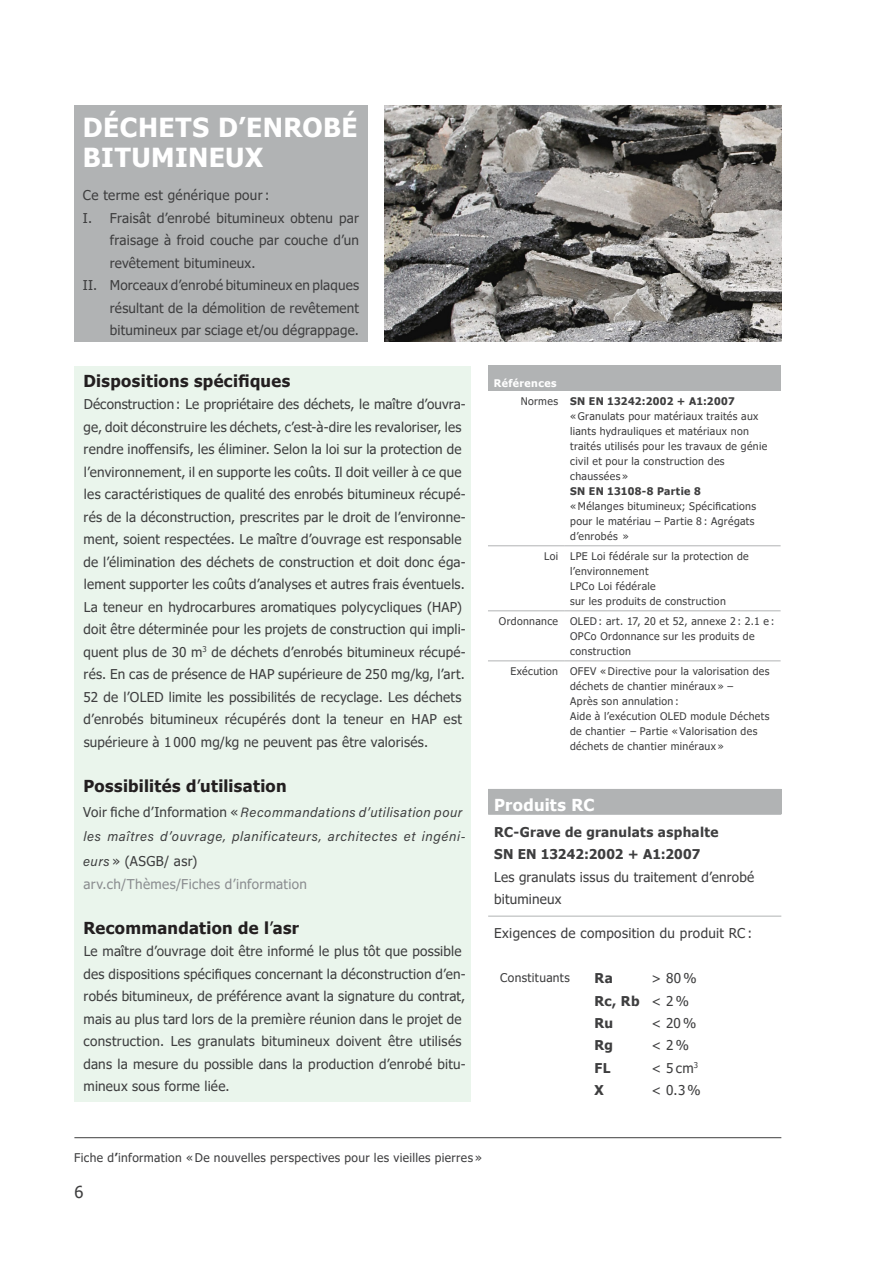
<style>
.page{position:relative;width:893px;height:1263px;background:#fff}
.page>*{position:absolute;margin:0;border:0;box-sizing:border-box;transform-origin:0 0}
.Profiltitel{font:700 26.25px/30px "Tahoma";letter-spacing:.015em;color:#fff}
.Tabellenschrift_Titel_schwarz{font:700 16.5px "Tahoma";letter-spacing:.02em;color:#231f20}
.Tabellenschrift_Titel{font:700 16.5px "Tahoma";letter-spacing:.015em;color:#fff}
.t1{font:16.5px "Tahoma";color:#3e3e3f}
.Tabellenschrift{font:13.5px/22.5px "Tahoma";letter-spacing:.015em;color:#3e3e3f}
.Tabellenschrift-2{font:13.5px/24.8px "Acumin Variable Concept";letter-spacing:.04em;color:#3e3e3f}
.Tabellenschrift-3{font:700 13.5px "Tahoma";letter-spacing:.02em;color:#3e3e3f}
.Tabellenschrift-4{font:13.5px "Tahoma";letter-spacing:.025em;color:#8b8d90}
.Absenderadresse{font:13.5px "Tahoma";color:#3e3e3f}
.Absenderadresse-2{font:700 13.5px "Tahoma";letter-spacing:.02em;color:#3e3e3f}
.Tabellenschrift-5{font:12px "Tahoma";letter-spacing:.03em;color:#3e3e3f}
.Tabellenschrift_klein{font:10.5px/15px "Tahoma";letter-spacing:.035em;color:#3e3e3f}
.Tabellenschrift_klein-2{font:700 10.5px "Tahoma";letter-spacing:.035em;color:#3e3e3f}
.Tabellenschrift_klein_Titel{font:700 10.5px "Tahoma";letter-spacing:.04em;color:#fff}
.s1{font-weight:400}
.s2{font-family:"Tahoma"}
.s3{font-weight:700}
</style>
<div class="page">
<hr style="left:74px;top:1137px;width:707px;height:1px;background:#3e3e3f">
<div style="left:74px;top:105px;width:294px;height:236px;background:#b1b3b4"></div>
<img style="left:385px;top:105px;width:396px;height:236px">
<div style="left:74px;top:366px;width:397px;height:735px;background:#eaf5ec"></div>
<div style="left:488px;top:366px;width:293px;height:25px;background:#b1b3b4"></div>
<hr style="left:488px;top:545px;width:76px;height:1px;background:#b1b3b4">
<hr style="left:564px;top:545px;width:217px;height:1px;background:#b1b3b4">
<hr style="left:488px;top:610px;width:76px;height:1px;background:#b1b3b4">
<hr style="left:564px;top:610px;width:217px;height:1px;background:#b1b3b4">
<hr style="left:488px;top:660px;width:76px;height:1px;background:#b1b3b4">
<hr style="left:564px;top:660px;width:217px;height:1px;background:#b1b3b4">
<div style="left:488px;top:789px;width:293px;height:25px;background:#b1b3b4"></div>
<hr style="left:488px;top:916px;width:293px;height:1px;background:#b1b3b4">
<hr style="left:488px;top:814px;width:293px;height:1px;background:#b1b3b4">
<p class="Profiltitel" style="left:83px;top:114px;width:276px">DÉCHETS D’ENROBÉ<br>BITUMINEUX</p>
<p class="Tabellenschrift" style="left:83px;top:185px;width:188px">Ce terme est générique pour:</p>
<p class="Tabellenschrift" style="left:110px;top:207px;width:251px;text-align:justify;text-indent:-27px">I. Fraisât d’enrobé bitumineux obtenu par fraisage à froid couche par couche d’un revêtement bitumineux.</p>
<p class="Tabellenschrift" style="left:110px;top:275px;width:251px;text-align:justify;text-indent:-27px">II. Morceaux d’enrobé bitumineux en plaques résultant de la démolition de revêtement bitumineux par sciage et/ou dégrappage.</p>
<p class="Tabellenschrift_Titel_schwarz" style="left:83px;top:369px;width:208px">Dispositions spécifiques</p>
<p class="Tabellenschrift" style="left:84px;top:394px;width:384px">Déconstruction: Le propriétaire des déchets, le maître d’ouvra&shy;ge, doit déconstruire les déchets, c’est-à-dire les revaloriser, les rendre inoffensifs, les éliminer. Selon la loi sur la protection de l’environnement, il en supporte les coûts. Il doit veiller à ce que les caractéristiques de qualité des enrobés bitumineux récupé&shy;rés de la déconstruction, prescrites par le droit de l’environne&shy;ment, soient respectées. Le maître d’ouvrage est responsable de l’élimination des déchets de construction et doit donc éga&shy;lement supporter les coûts d’analyses et autres frais éventuels.</p>
<p class="Tabellenschrift" style="left:83px;top:596px;width:384px">La teneur en hydrocarbures aromatiques polycycliques (HAP) doit être déterminée pour les projets de construction qui impli&shy;quent plus de 30 m<sup>3</sup> de déchets d’enrobés bitumineux récupé&shy;rés. En cas de présence de HAP supérieure de 250 mg/kg, l’art.<br>52 de l’OLED limite les possibilités de recyclage. Les déchets d’enrobés bitumineux récupérés dont la teneur en HAP est supérieure à 1 000 mg/kg ne peuvent pas être valorisés.</p>
<p class="Tabellenschrift_Titel_schwarz" style="left:83px;top:774px;width:205px">Possibilités d<span class="s1">’</span>utilisation</p>
<p class="Tabellenschrift-2" style="left:83px;top:799px;width:384px"><span class="s2">Voir fiche d’Information «</span> Recommandations d’utilisation pour les maîtres d’ouvrage, planificateurs, architectes et ingéni&shy;eurs <span class="s2">» (ASGB/ asr)</span></p>
<p class="Tabellenschrift-4" style="left:84px;top:875px;width:225px">arv.ch/Thèmes/Fiches d’information</p>
<p class="Tabellenschrift_Titel_schwarz" style="left:83px;top:916px;width:217px">Recommandation de l<span class="s1">’</span>asr</p>
<p class="Tabellenschrift" style="left:84px;top:941px;width:384px">Le maître d’ouvrage doit être informé le plus tôt que possible des dispositions spécifiques concernant la déconstruction d’en&shy;robés bitumineux, de préférence avant la signature du contrat, mais au plus tard lors de la première réunion dans le projet de construction. Les granulats bitumineux doivent être utilisés dans la mesure du possible dans la production d’enrobé bitu&shy;mineux sous forme liée.</p>
<p class="Tabellenschrift_klein_Titel" style="left:494px;top:376px;width:64px">Références</p>
<p class="Tabellenschrift_klein" style="left:521px;top:394px;width:39px">Normes</p>
<p class="Tabellenschrift_klein-2" style="left:570px;top:394px;width:166px">SN EN 13242:2002 + A1:2007</p>
<p class="Tabellenschrift_klein" style="left:570px;top:409px;width:199px">«Granulats pour matériaux traités aux liants hydrauliques et matériaux non traités utilisés pour les travaux de génie civil et pour la construction des chaussées »</p>
<p class="Tabellenschrift_klein-2" style="left:570px;top:484px;width:132px">SN EN 13108-8 Partie 8</p>
<p class="Tabellenschrift_klein" style="left:570px;top:499px;width:188px">« Mélanges bitumineux; Spécifications pour le matériau – Partie 8 : Agrégats d’enrobés »</p>
<p class="Tabellenschrift_klein" style="left:544px;top:549px;width:16px">Loi</p>
<p class="Tabellenschrift_klein" style="left:570px;top:549px;width:180px">LPE Loi fédérale sur la protection de l’environnement</p>
<p class="Tabellenschrift_klein" style="left:570px;top:579px;width:87px">LPCo Loi fédérale</p>
<p class="Tabellenschrift_klein" style="left:570px;top:594px;width:157px">sur les produits de construction</p>
<p class="Tabellenschrift_klein" style="left:499px;top:614px;width:61px">Ordonnance</p>
<p class="Tabellenschrift_klein" style="left:570px;top:614px;width:206px">OLED: art. 17, 20 et 52, annexe 2 : 2.1 e :</p>
<p class="Tabellenschrift_klein" style="left:570px;top:629px;width:186px">OPCo Ordonnance sur les produits de construction</p>
<p class="Tabellenschrift_klein" style="left:510px;top:664px;width:49px">Exécution</p>
<p class="Tabellenschrift_klein" style="left:570px;top:664px;width:201px">OFEV «Directive pour la valorisation des déchets de chantier minéraux » –</p>
<p class="Tabellenschrift_klein" style="left:570px;top:694px;width:201px">Après son annulation :<br>Aide à l’exécution OLED module Déchets de chantier – Partie « Valorisation des déchets de chantier minéraux »</p>
<p class="Tabellenschrift_Titel" style="left:494px;top:793px;width:102px">Produits RC</p>
<p class="Tabellenschrift-3" style="left:494px;top:822px;width:226px">RC-Grave de granulats asphalte</p>
<p class="Tabellenschrift-3" style="left:494px;top:845px;width:208px">SN EN 13242:2002 + A1:2007</p>
<p class="Tabellenschrift" style="left:494px;top:866px;width:262px">Les granulats issus du traitement d’enrobé</p>
<p class="Tabellenschrift" style="left:494px;top:889px;width:69px">bitumineux</p>
<p class="Tabellenschrift" style="left:494px;top:923px;width:260px">Exigences de composition du produit RC :</p>
<p class="Tabellenschrift-5" style="left:500px;top:970px;width:71px">Constituants</p>
<p class="Absenderadresse-2" style="left:595px;top:969px;width:20px">Ra</p>
<p class="Absenderadresse" style="left:652px;top:969px;width:47px">&gt; 80%</p>
<p class="Absenderadresse-2" style="left:595px;top:991px;width:47px">Rc, Rb</p>
<p class="Absenderadresse" style="left:652px;top:992px;width:39px">&lt; 2%</p>
<p class="Absenderadresse-2" style="left:595px;top:1013px;width:20px">Ru</p>
<p class="Absenderadresse" style="left:652px;top:1014px;width:46px">&lt; 20%</p>
<p class="Absenderadresse-2" style="left:595px;top:1036px;width:20px">Rg</p>
<p class="Absenderadresse" style="left:652px;top:1036px;width:39px">&lt; 2%</p>
<p class="Absenderadresse-2" style="left:595px;top:1058px;width:17px">FL</p>
<p class="Absenderadresse" style="left:652px;top:1058px;width:48px">&lt; 5 cm<sup>3</sup></p>
<p class="Absenderadresse-2" style="left:595px;top:1080px;width:11px">X</p>
<p class="Absenderadresse" style="left:652px;top:1081px;width:51px">&lt; 0.3 %</p>
<p class="Tabellenschrift-5" style="left:74px;top:1150px;width:409px">Fiche d<span class="s3">’</span>information «De nouvelles perspectives pour les vieilles pierres »</p>
<p class="t1" style="left:74px;top:1181px;width:11px">6</p>
</div>
